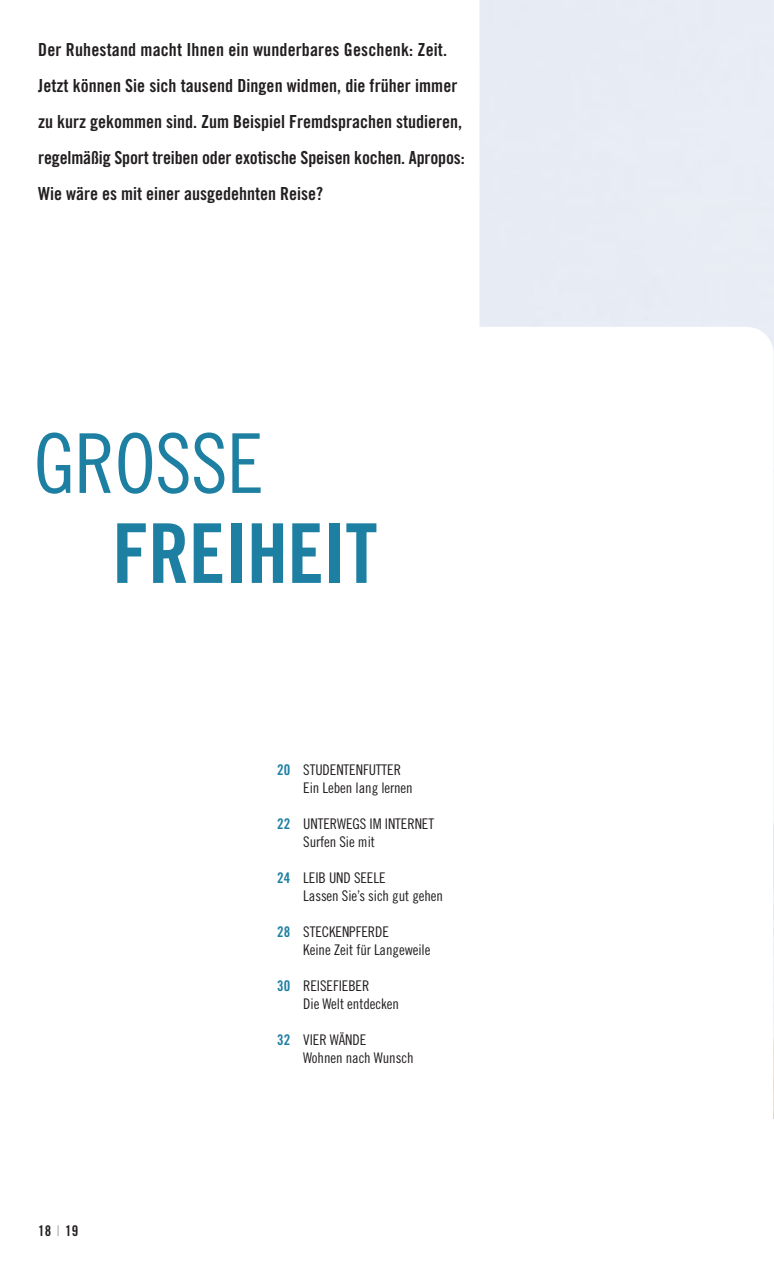
<style>
.page{position:relative;width:774px;height:1263px;background:#fff}
.page>*{position:absolute;margin:0;border:0;box-sizing:border-box;transform-origin:0 0}
.t1{font:82.5px "Trade Gothic Bold Cond Twenty";letter-spacing:-.01em;color:#1d7fa1}
.t2{font:82.5px "Trade Gothic Cond Eighteen";letter-spacing:-.01em;color:#1d7fa1}
.t3{font:18px/36px "Trade Gothic Bold Cond Twenty";color:#231f20}
.t4{font:14.7px/18px "Trade Gothic Cond Eighteen";letter-spacing:-.005em;color:#231f20}
.t5{font:14.7px "Trade Gothic Bold Cond Twenty";color:#1d7fa1}
.t6{font:14.7px "Trade Gothic Bold Cond Twenty";color:#231f20}
</style>
<div class="page">
<img style="left:773px;top:471px;width:1px;height:648px">
<p class="t3" style="left:38px;top:33px;width:428px">Der Ruhestand macht Ihnen ein wunderbares Geschenk: Zeit.<br>Jetzt können Sie sich tausend Dingen widmen, die früher immer zu kurz gekommen sind. Zum Beispiel Fremdsprachen studieren, regelmäßig Sport treiben oder exotische Speisen kochen. Apropos:<br>Wie wäre es mit einer ausgedehnten Reise?</p>
<h1 class="t2" style="left:34px;top:433px;width:231px">GROSSE</h1>
<h1 class="t1" style="left:112px;top:523px;width:267px">FREIHEIT</h1>
<p class="t6" style="left:38px;top:1225px;width:41px">18 | 19</p>
<p class="t5" style="left:277px;top:765px;width:15px">20</p>
<p class="t5" style="left:277px;top:819px;width:15px">22</p>
<p class="t5" style="left:277px;top:873px;width:15px">24</p>
<p class="t5" style="left:277px;top:927px;width:15px">28</p>
<p class="t5" style="left:277px;top:981px;width:15px">30</p>
<p class="t5" style="left:277px;top:1035px;width:15px">32</p>
<p class="t4" style="left:303px;top:762px;width:111px">STUDENTENFUTTER<br>Ein Leben lang lernen</p>
<p class="t4" style="left:303px;top:816px;width:132px">UNTERWEGS IM INTERNET<br>Surfen Sie mit</p>
<p class="t4" style="left:303px;top:870px;width:141px">LEIB UND SEELE<br>Lassen Sie’s sich gut gehen</p>
<p class="t4" style="left:303px;top:924px;width:129px">STECKENPFERDE<br>Keine Zeit für Langeweile</p>
<p class="t4" style="left:303px;top:978px;width:97px">REISEFIEBER<br>Die Welt entdecken</p>
<p class="t4" style="left:303px;top:1032px;width:112px">VIER WÄNDE<br>Wohnen nach Wunsch</p>
</div>
